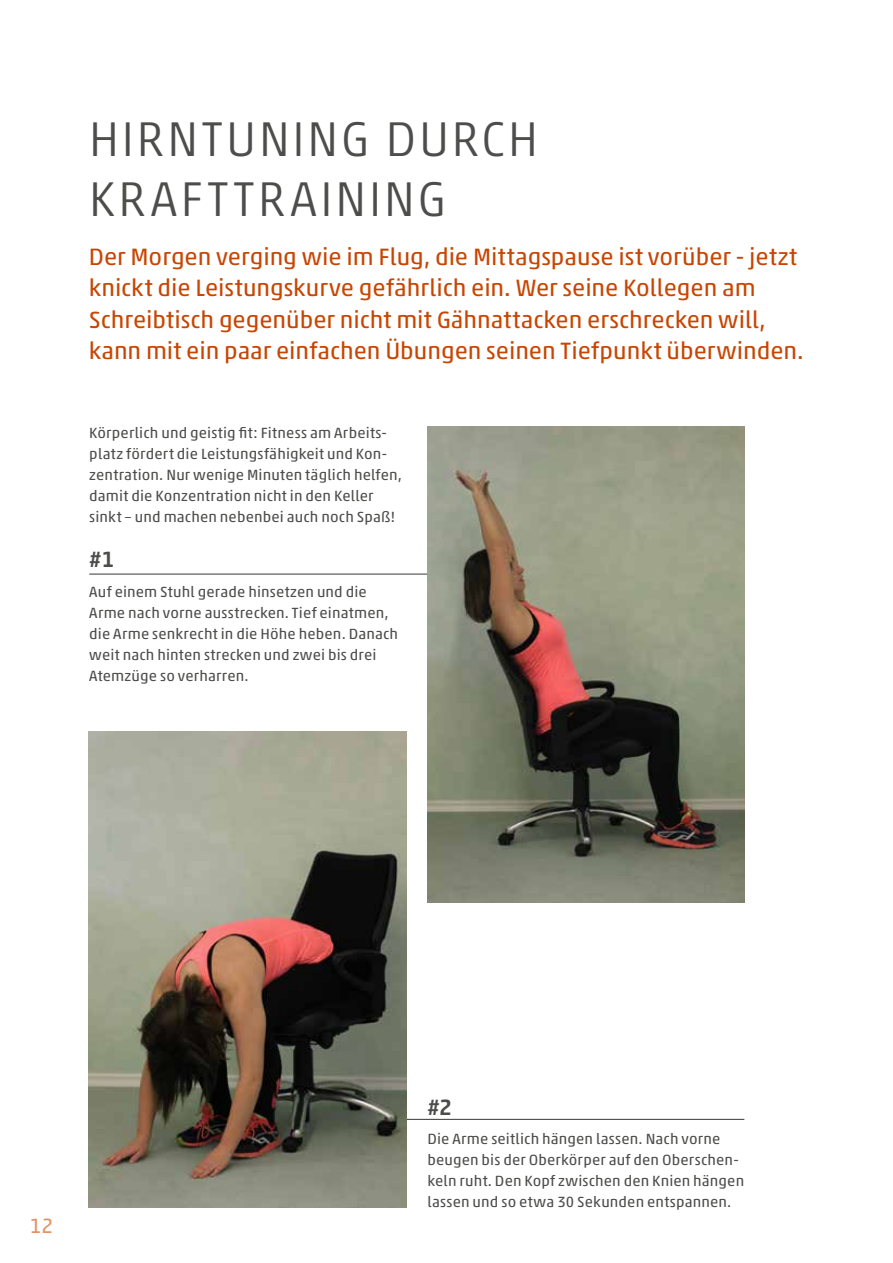
<style>
.page{position:relative;width:893px;height:1263px;background:#fff}
.page>*{position:absolute;margin:0;border:0;box-sizing:border-box;transform-origin:0 0}
.t1{font:300 49.5px/60px "Akko Pro";letter-spacing:.045em;color:#4d4d4c}
.t2{font:24px/31.5px "Akko Pro";letter-spacing:-.005em;color:#c84502}
.t3{font:500 22.5px "Akko Pro";color:#4d4d4c}
.t4{font:21px "Akko Pro";color:#e09366}
.t5{font:15px/21px "Akko Pro";letter-spacing:.01em;color:#4d4d4c}
</style>
<div class="page">
<hr style="left:89px;top:573px;width:345px;height:2px;background:#4d4d4c">
<hr style="left:400px;top:1119px;width:344px;height:1px;background:#4d4d4c">
<img style="left:427px;top:426px;width:318px;height:476px">
<img style="left:89px;top:731px;width:317px;height:476px">
<h1 class="t1" style="left:89px;top:109px;width:451px">HIRNTUNING DURCH<br>KRAFTTRAINING</h1>
<p class="t2" style="left:89px;top:240px;width:716px">Der Morgen verging wie im Flug, die Mittagspause ist vorüber - jetzt knickt die Leistungskurve gefährlich ein. Wer seine Kollegen am Schreibtisch gegenüber nicht mit Gähnattacken erschrecken will, kann mit ein paar einfachen Übungen seinen Tiefpunkt überwinden.</p>
<p class="t5" style="left:89px;top:422px;width:314px">Körperlich und geistig fit: Fitness am Arbeits&shy;platz fördert die Leistungsfähigkeit und Kon&shy;zentration. Nur wenige Minuten täglich helfen, damit die Konzentration nicht in den Keller sinkt – und machen nebenbei auch noch Spaß!</p>
<h3 class="t3" style="left:89px;top:545px;width:27px">#1</h3>
<p class="t5" style="left:89px;top:581px;width:310px">Auf einem Stuhl gerade hinsetzen und die Arme nach vorne ausstrecken. Tief einatmen, die Arme senkrecht in die Höhe heben. Danach weit nach hinten strecken und zwei bis drei Atemzüge so verharren.</p>
<h3 class="t4" style="left:30px;top:1213px;width:25px">12</h3>
<h3 class="t3" style="left:427px;top:1093px;width:26px">#2</h3>
<p class="t5" style="left:427px;top:1128px;width:318px">Die Arme seitlich hängen lassen. Nach vorne beugen bis der Oberkörper auf den Oberschen&shy;keln ruht. Den Kopf zwischen den Knien hängen lassen und so etwa 30 Sekunden entspannen.</p>
</div>
